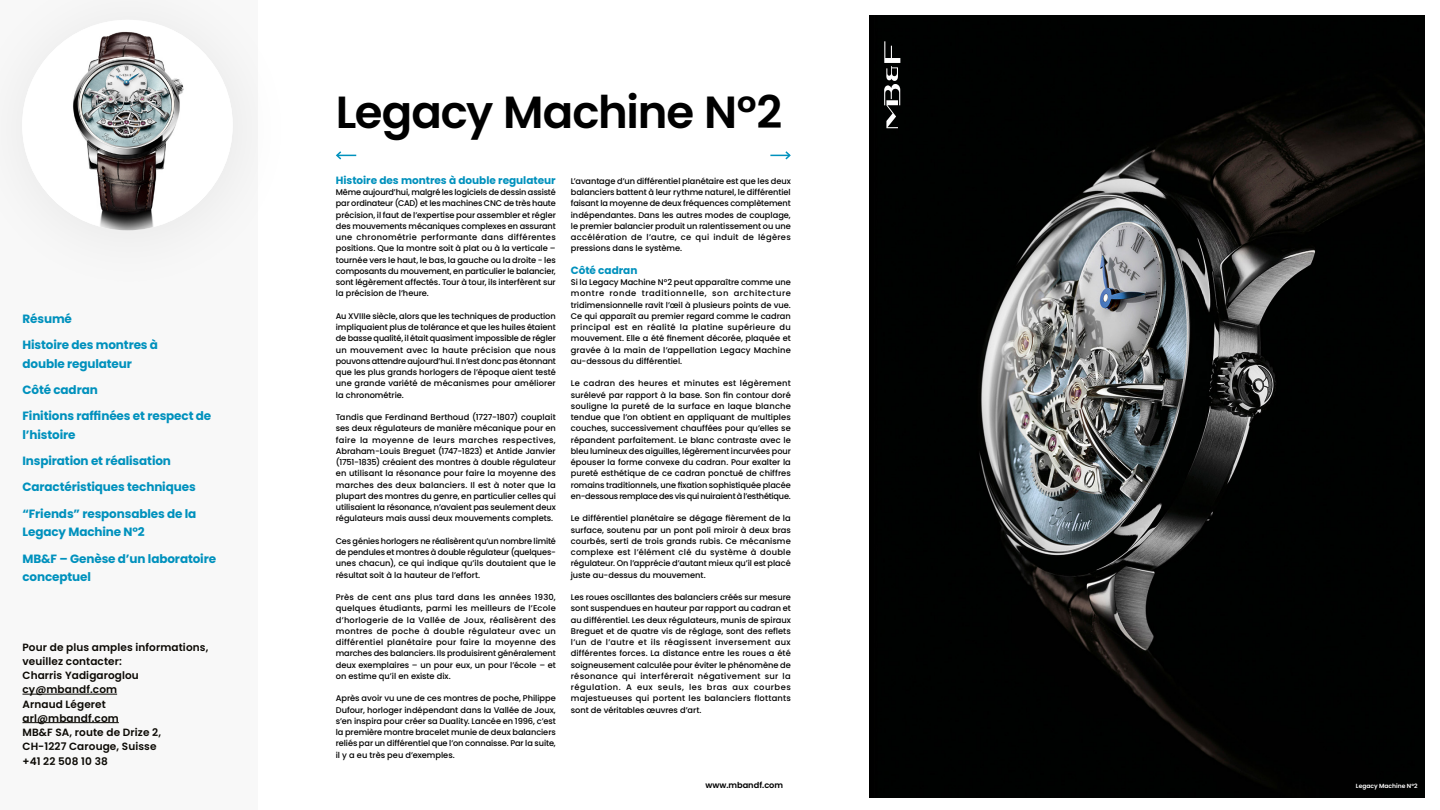
<style>
.page{position:relative;width:1440px;height:810px;background:#fff}
.page>*{position:absolute;margin:0;border:0;box-sizing:border-box;transform-origin:0 0}
.t1{font:600 45px "Poppins";letter-spacing:-.025em;color:#000}
.t2{font:700 12px/26.2px "Poppins";letter-spacing:-.01em;color:#0091bd}
.t3{font:600 10.5px/14.2px "Poppins";letter-spacing:.01em;color:#0b0904}
.t4{font:700 10.5px "Poppins";color:#0091bd}
.t5{font:500 8.25px/11.2px "Poppins";letter-spacing:-.005em;color:#000;text-align:justify}
.t6{font:600 8.25px "Poppins";color:#000}
.t7{font:600 6px "Poppins";color:#fff}
</style>
<div class="page">
<div style="left:0;top:0;width:257px;height:810px;background:#f8f8f8"></div>
<div style="left:0;top:0;width:301px;height:301px;background:#f7f7f7"></div>
<img style="left:22px;top:20px;width:211px;height:210px;border-radius:105px">
<hr style="left:22px;top:694px;width:95px;height:1px;background:#0b0904">
<hr style="left:22px;top:722px;width:97px;height:1px;background:#0b0904">
<svg style="left:336px;top:151px;width:20px;height:9px"></svg>
<svg style="left:770px;top:151px;width:21px;height:9px"></svg>
<svg style="left:869px;top:15px;width:556px;height:783px;background:#181918"></svg>
<h2 class="t2" style="left:22px;top:305px;width:137px">Résumé<br>Histoire des montres à</h2>
<h2 class="t2" style="left:22px;top:350px;width:190px">double regulateur<br>Côté cadran<br>Finitions raffinées et respect de</h2>
<h2 class="t2" style="left:22px;top:421px;width:175px">l’histoire<br>Inspiration et réalisation<br>Caractéristiques techniques “Friends” responsables de la</h2>
<h2 class="t2" style="left:22px;top:519px;width:195px">Legacy Machine N°2<br>MB&amp;F – Genèse d’un laboratoire</h2>
<h2 class="t2" style="left:22px;top:564px;width:70px">conceptuel</h2>
<p class="t3" style="left:22px;top:640px;width:187px">Pour de plus amples informations, veuillez contacter:<br>Charris Yadigaroglou cy@mbandf.com<br>Arnaud Légeret<br>arl@mbandf.com<br>MB&amp;F SA, route de Drize 2,<br>CH-1227 Carouge, Suisse<br>+41 22 508 10 38</p>
<h1 class="t1" style="left:336px;top:86px;width:448px">Legacy Machine N°2</h1>
<p class="t4" style="left:336px;top:174px;width:221px">Histoire des montres à double regulateur</p>
<p class="t5" style="left:336px;top:187px;width:222px">Même aujourd’hui, malgré les logiciels de dessin assisté par ordinateur (CAD) et les machines CNC de très haute précision, il faut de l’expertise pour assembler et régler des mouvements mécaniques complexes en assurant une chronométrie performante dans différentes positions. Que la montre soit à plat ou à la verticale – tournée vers le haut, le bas, la gauche ou la droite - les composants du mouvement, en particulier le balancier, sont légèrement affectés. Tour à tour, ils interfèrent sur la précision de l’heure.</p>
<p class="t5" style="left:336px;top:310px;width:222px">Au XVIIIe siècle, alors que les techniques de production impliquaient plus de tolérance et que les huiles étaient de basse qualité, il était quasiment impossible de régler un mouvement avec la haute précision que nous pouvons attendre aujourd’hui. Il n’est donc pas étonnant que les plus grands horlogers de l’époque aient testé une grande variété de mécanismes pour améliorer la chronométrie.</p>
<p class="t5" style="left:336px;top:412px;width:222px">Tandis que Ferdinand Berthoud (1727-1807) couplait ses deux régulateurs de manière mécanique pour en faire la moyenne de leurs marches respectives, Abraham-Louis Breguet (1747-1823) et Antide Janvier (1751-1835) créaient des montres à double régulateur en utilisant la résonance pour faire la moyenne des marches des deux balanciers. Il est à noter que la plupart des montres du genre, en particulier celles qui utilisaient la résonance, n’avaient pas seulement deux régulateurs mais aussi deux mouvements complets.</p>
<p class="t5" style="left:336px;top:535px;width:222px">Ces génies horlogers ne réalisèrent qu’un nombre limité de pendules et montres à double régulateur (quelques&shy;unes chacun), ce qui indique qu’ils doutaient que le résultat soit à la hauteur de l’effort.</p>
<p class="t5" style="left:336px;top:592px;width:222px">Près de cent ans plus tard dans les années 1930, quelques étudiants, parmi les meilleurs de l’Ecole d’horlogerie de la Vallée de Joux, réalisèrent des montres de poche à double régulateur avec un différentiel planétaire pour faire la moyenne des marches des balanciers. Ils produisirent généralement deux exemplaires – un pour eux, un pour l’école – et on estime qu’il en existe dix.</p>
<p class="t5" style="left:336px;top:693px;width:222px">Après avoir vu une de ces montres de poche, Philippe Dufour, horloger indépendant dans la Vallée de Joux, s’en inspira pour créer sa Duality. Lancée en 1996, c’est la première montre bracelet munie de deux balanciers reliés par un différentiel que l’on connaisse. Par la suite, il y a eu très peu d’exemples.</p>
<p class="t5" style="left:571px;top:175px;width:221px">L’avantage d’un différentiel planétaire est que les deux balanciers battent à leur rythme naturel, le différentiel faisant la moyenne de deux fréquences complètement indépendantes. Dans les autres modes de couplage, le premier balancier produit un ralentissement ou une accélération de l’autre, ce qui induit de légères pressions dans le système.</p>
<p class="t4" style="left:571px;top:264px;width:68px">Côté cadran</p>
<p class="t5" style="left:571px;top:277px;width:222px">Si la Legacy Machine N°2 peut apparaître comme une montre ronde traditionnelle, son architecture tridimensionnelle ravit l’œil à plusieurs points de vue.<br>Ce qui apparaît au premier regard comme le cadran principal est en réalité la platine supérieure du mouvement. Elle a été finement décorée, plaquée et gravée à la main de l’appellation Legacy Machine au-dessous du différentiel.</p>
<p class="t5" style="left:571px;top:378px;width:222px">Le cadran des heures et minutes est légèrement surélevé par rapport à la base. Son fin contour doré souligne la pureté de la surface en laque blanche tendue que l’on obtient en appliquant de multiples couches, successivement chauffées pour qu’elles se répandent parfaitement. Le blanc contraste avec le bleu lumineux des aiguilles, légèrement incurvées pour épouser la forme convexe du cadran. Pour exalter la pureté esthétique de ce cadran ponctué de chiffres romains traditionnels, une fixation sophistiquée placée en-dessous remplace des vis qui nuiraient à l’esthétique.</p>
<p class="t5" style="left:571px;top:513px;width:222px">Le différentiel planétaire se dégage fièrement de la surface, soutenu par un pont poli miroir à deux bras courbés, serti de trois grands rubis. Ce mécanisme complexe est l’élément clé du système à double régulateur. On l’apprécie d’autant mieux qu’il est placé juste au-dessus du mouvement.</p>
<p class="t5" style="left:571px;top:592px;width:222px">Les roues oscillantes des balanciers créés sur mesure sont suspendues en hauteur par rapport au cadran et au différentiel. Les deux régulateurs, munis de spiraux Breguet et de quatre vis de réglage, sont des reflets l’un de l’autre et ils réagissent inversement aux différentes forces. La distance entre les roues a été soigneusement calculée pour éviter le phénomène de résonance qui interférerait négativement sur la régulation. A eux seuls, les bras aux courbes majestueuses qui portent les balanciers flottants sont de véritables œuvres d’art.</p>
<p class="t6" style="left:705px;top:780px;width:79px">www.mbandf.com</p>
<p class="t7" style="left:1356px;top:782px;width:63px">Legacy Machine N°2</p>
</div>
